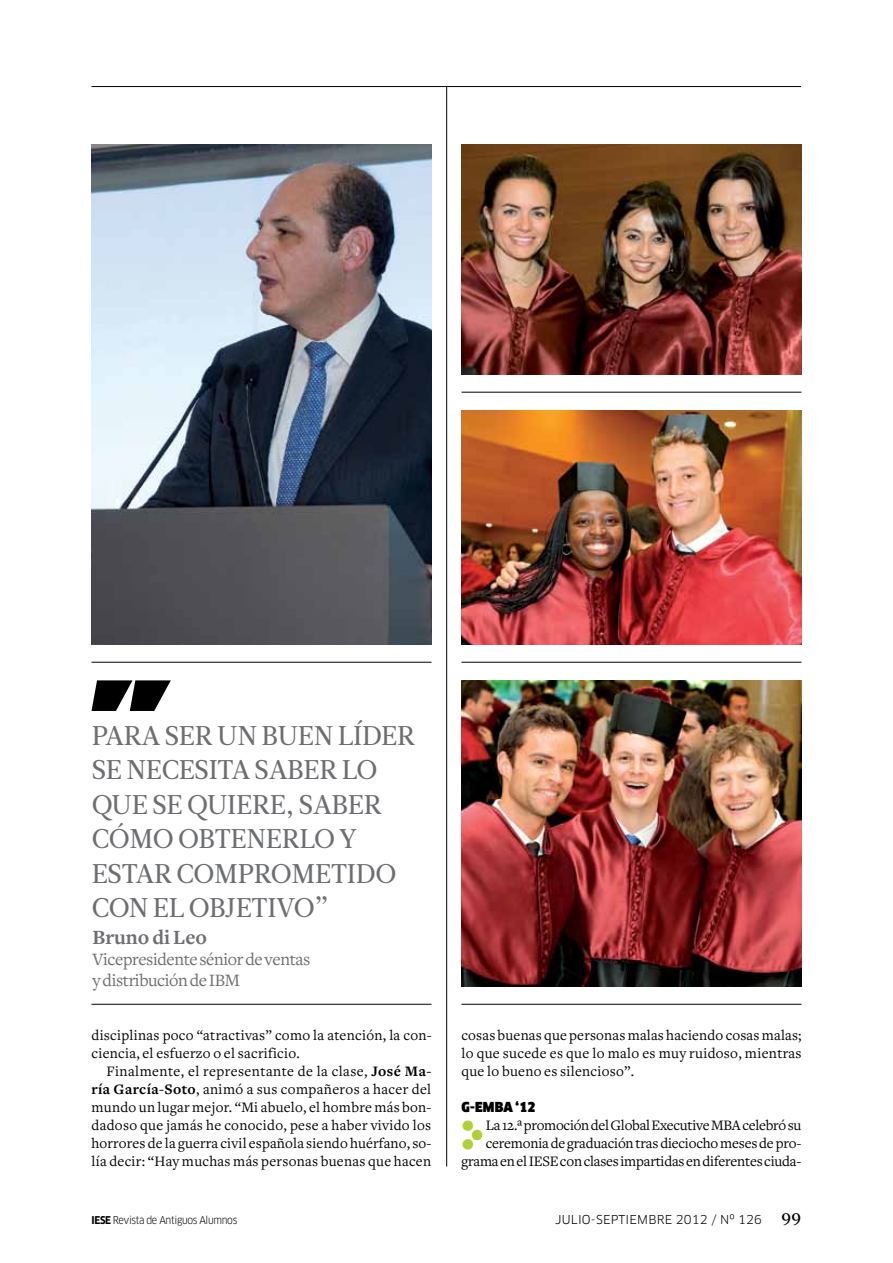
<style>
.page{position:relative;width:893px;height:1263px;background:#fff}
.page>*{position:absolute;margin:0;border:0;box-sizing:border-box;transform-origin:0 0}
.t1{font:37.2px "Click Bits Icons 3";color:#add136}
.t2{font:27px/34.5px "Leitura News Roman 2";letter-spacing:-.01em;color:#6d6e71}
.t3{font:700 21px "Freight Text";color:#6d6e71}
.t4{font:18px/21px "Freight Text";letter-spacing:-.02em;color:#6d6e71}
.t5{font:15px/18px "Freight Text";letter-spacing:.02em;color:#000;text-align:justify}
.t6{font:15px/18px "Freight Text";letter-spacing:-.015em;color:#000;text-align:right}
.t7{font:900 13.5px "Clan Narrow";color:#000}
.t8{font:12px "Clan";letter-spacing:.015em;color:#000}
.t9{font:10.5px "Clan Narrow";letter-spacing:-.03em;color:#000}
.s1{font-weight:700}
.s2{font-family:"Leitura News Roman 2";font-size:18px}
</style>
<div class="page">
<img style="left:461px;top:410px;width:340px;height:234px">
<img style="left:461px;top:144px;width:340px;height:230px">
<hr style="left:461px;top:662px;width:340px;height:1px;background:#000">
<hr style="left:461px;top:1004px;width:340px;height:1px;background:#000">
<hr style="left:461px;top:392px;width:340px;height:1px;background:#000">
<img style="left:461px;top:680px;width:340px;height:306px">
<img style="left:91px;top:144px;width:340px;height:500px">
<hr style="left:91px;top:86px;width:710px;height:1px;background:#000">
<hr style="left:91px;top:662px;width:340px;height:1px;background:#000">
<hr style="left:91px;top:1004px;width:340px;height:1px;background:#000">
<hr style="left:446px;top:87px;width:1px;height:1079px;background:#000">
<svg style="left:91px;top:680px;width:80px;height:31px"></svg>
<h2 class="t2" style="left:92px;top:718px;width:325px">PARA SER UN BUEN LÍDER<br>SE NECESITA SABER LO<br>QUE SE QUIERE, SABER<br>CÓMO OBTENERLO Y<br>ESTAR COMPROMETIDO<br>CON EL OBJETIVO”</h2>
<h3 class="t3" style="left:93px;top:926px;width:116px">Bruno di Leo</h3>
<p class="t4" style="left:93px;top:949px;width:219px">Vicepresidente sénior de ventas y distribución de IBM</p>
<p class="t5" style="left:91px;top:1027px;width:342px">disciplinas poco “atractivas” como la atención, la con&shy;ciencia, el esfuerzo o el sacrificio.</p>
<p class="t5" style="left:91px;top:1063px;width:341px;text-indent:15px">Finalmente, el representante de la clase, <span class="s1">José Ma&shy;ría García-Soto</span>, animó a sus compañeros a hacer del mundo un lugar mejor. “Mi abuelo, el hombre más bon&shy;dadoso que jamás he conocido, pese a haber vivido los horrores de la guerra civil española siendo huérfano, so&shy;lía decir: “Hay muchas más personas buenas que hacen</p>
<p class="t5" style="left:461px;top:1027px;width:342px">cosas buenas que personas malas haciendo cosas malas; lo que sucede es que lo malo es muy ruidoso, mientras que lo bueno es silencioso”.</p>
<p class="t7" style="left:461px;top:1099px;width:24px">G-EMBA</p>
<p class="t7" style="left:516px;top:1099px;width:21px">‘12</p>
<h1 class="t1" style="left:461px;top:1118px;width:25px">l</h1>
<p class="t6" style="left:461px;top:1117px;width:341px">La 12.ª promoción del Global Executive MBA celebró su ceremonia de graduación tras dieciocho meses de pro&shy;grama en el IESE con clases impartidas en diferentes ciuda-</p>
<p class="t9" style="left:91px;top:1213px;width:147px"><span class="s1">IESE</span> Revista de Antiguos Alumnos</p>
<p class="t8" style="left:555px;top:1212px;width:248px">JULIO-SEPTIEMBRE 2012 / nº 126 <span class="s2">99</span></p>
</div>
